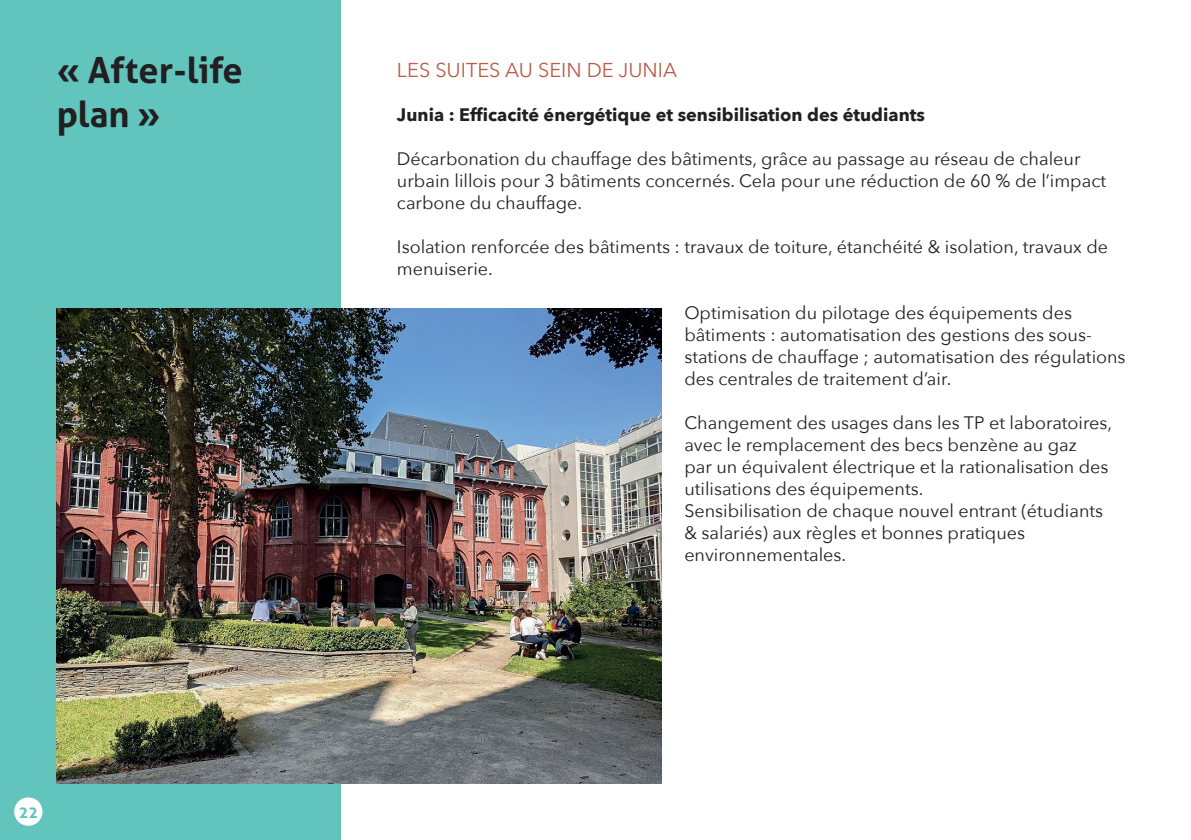
<style>
.page{position:relative;width:1191px;height:840px;background:#fff}
.page>*{position:absolute;margin:0;border:0;box-sizing:border-box;transform-origin:0 0}
.t1{font:700 36px/43.2px "Aller";color:#231f20}
.t2{font:20px "Avenir Next";color:#ba5c48}
.t3{font:18px/22px "Avenir Next";color:#231f20}
.t4{font:700 18px "Avenir Next";color:#231f20}
.t5{font:700 16px "Aller";color:#61c5be}
</style>
<div class="page">
<hr style="left:1190px;top:0;width:1px;height:839px;background:#61c5be">
<div style="left:0;top:0;width:340px;height:839px;background:#61c5be"></div>
<img style="left:57px;top:308px;width:604px;height:474px">
<div style="left:14px;top:797px;width:29px;height:28px;background:#fff;border-radius:50%"></div>
<h1 class="t1" style="left:57px;top:49px;width:188px">« After-life plan »</h1>
<p class="t5" style="left:19px;top:801px;width:21px">22</p>
<p class="t2" style="left:397px;top:53px;width:281px">LES SUITES AU SEIN DE JUNIA</p>
<p class="t4" style="left:397px;top:99px;width:529px">Junia : Efficacité énergétique et sensibilisation des étudiants</p>
<p class="t3" style="left:397px;top:147px;width:710px">Décarbonation du chauffage des bâtiments, grâce au passage au réseau de chaleur urbain lillois pour 3 bâtiments concernés. Cela pour une réduction de 60 % de l’impact carbone du chauffage.</p>
<p class="t3" style="left:397px;top:235px;width:712px">Isolation renforcée des bâtiments : travaux de toiture, étanchéité &amp; isolation, travaux de menuiserie.</p>
<p class="t3" style="left:684px;top:301px;width:443px">Optimisation du pilotage des équipements des bâtiments : automatisation des gestions des sous&shy;stations de chauffage ; automatisation des régulations des centrales de traitement d’air.</p>
<p class="t3" style="left:684px;top:411px;width:429px">Changement des usages dans les TP et laboratoires, avec le remplacement des becs benzène au gaz<br>par un équivalent électrique et la rationalisation des utilisations des équipements.<br>Sensibilisation de chaque nouvel entrant (étudiants &amp; salariés) aux règles et bonnes pratiques environnementales.</p>
</div>
